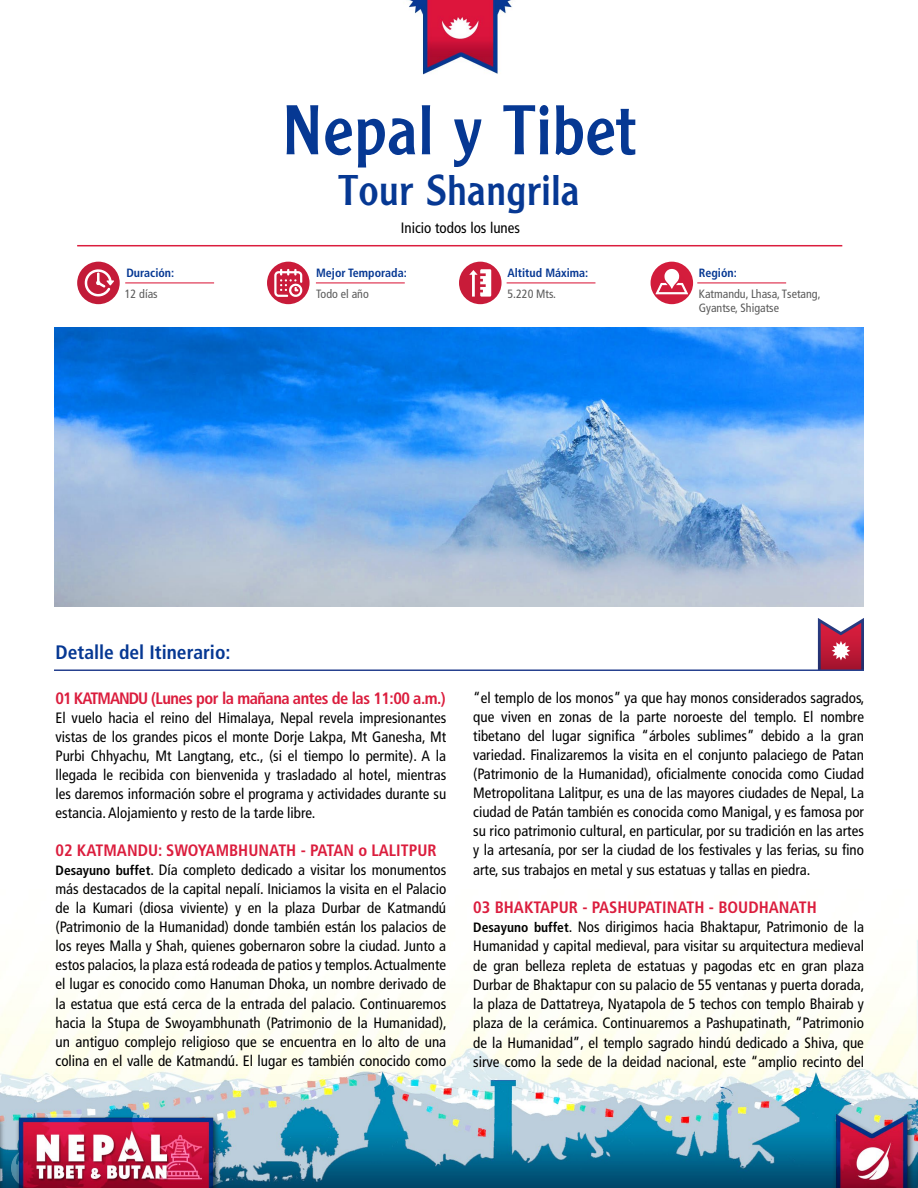
<style>
.page{position:relative;width:918px;height:1188px;background:#fff}
.page>*{position:absolute;margin:0;border:0;box-sizing:border-box;transform-origin:0 0}
.t1{font:73.5px "Clearface Gothic DTC";color:#063893}
.t2{font:45px "Clearface Gothic DTC";color:#063893}
.t3{font:700 condensed 19.5px "Frutiger";color:#063893}
.t4{font:700 condensed 16.5px "Frutiger";color:#db1d3d}
.t5{font:700 condensed 16.5px "Frutiger";letter-spacing:-.03em;color:#db1d3d}
.t6{font:condensed 15px/19px "Frutiger";color:#000;text-align:justify}
.t7{font:condensed 12px/14.4px "Frutiger";color:#5a5a5a}
.t8{font:700 condensed 12px "Frutiger";color:#063893}
.s1{font-weight:700;font-size:13.5px}
</style>
<div class="page">
<img style="left:0;top:0;width:918px;height:1115px">
<img style="left:0;top:1115px;width:918px;height:73px">
<svg style="left:77px;top:262px;width:43px;height:42px"></svg>
<svg style="left:459px;top:262px;width:43px;height:42px"></svg>
<svg style="left:267px;top:262px;width:43px;height:42px"></svg>
<svg style="left:651px;top:262px;width:42px;height:42px"></svg>
<hr style="left:125px;top:282px;width:89px;height:1px;background:#db1d3d">
<hr style="left:316px;top:282px;width:89px;height:1px;background:#db1d3d">
<hr style="left:507px;top:282px;width:88px;height:1px;background:#db1d3d">
<hr style="left:697px;top:282px;width:89px;height:1px;background:#db1d3d">
<hr style="left:77px;top:245px;width:765px;height:1px;background:#db1d3d">
<svg style="left:818px;top:618px;width:46px;height:51px"></svg>
<hr style="left:54px;top:669px;width:810px;height:2px;background:#25408f">
<img style="left:54px;top:327px;width:810px;height:279px">
<h1 class="t1" style="left:282px;top:81px;width:356px">Nepal y Tibet</h1>
<h2 class="t2" style="left:338px;top:160px;width:243px">Tour Shangrila</h2>
<p class="t6" style="left:401px;top:218px;width:121px">Inicio todos los lunes</p>
<p class="t8" style="left:126px;top:265px;width:49px">Duración:</p>
<p class="t8" style="left:316px;top:265px;width:92px">Mejor Temporada:</p>
<p class="t8" style="left:508px;top:265px;width:82px">Altitud Máxima:</p>
<p class="t8" style="left:699px;top:265px;width:40px">Región:</p>
<p class="t7" style="left:125px;top:286px;width:34px">12 días</p>
<p class="t7" style="left:316px;top:286px;width:54px">Todo el año</p>
<p class="t7" style="left:508px;top:286px;width:50px">5.220 Mts.</p>
<p class="t7" style="left:699px;top:286px;width:123px">Katmandu, Lhasa, Tsetang,<br>Gyantse, Shigatse</p>
<h3 class="t3" style="left:56px;top:641px;width:177px">Detalle del Itinerario:</h3>
<p class="t5" style="left:56px;top:688px;width:392px">01 KATMANDU (Lunes por la mañana antes de las 11:00 a.m.)</p>
<p class="t6" style="left:56px;top:708px;width:392px">El vuelo hacia el reino del Himalaya, Nepal revela impresionantes vistas de los grandes picos el monte Dorje Lakpa, Mt Ganesha, Mt Purbi Chhyachu, Mt Langtang, etc., (si el tiempo lo permite). A la llegada le recibida con bienvenida y trasladado al hotel, mientras les daremos información sobre el programa y actividades durante su estancia. Alojamiento y resto de la tarde libre.</p>
<p class="t4" style="left:56px;top:841px;width:383px">02 KATMANDU: SWOYAMBHUNATH - PATAN o LALITPUR</p>
<p class="t6" style="left:56px;top:861px;width:393px"><span class="s1">Desayuno buffet</span>. Día completo dedicado a visitar los monumentos más destacados de la capital nepalí. Iniciamos la visita en el Palacio de la Kumari (diosa viviente) y en la plaza Durbar de Katmandú (Patrimonio de la Humanidad) donde también están los palacios de los reyes Malla y Shah, quienes gobernaron sobre la ciudad. Junto a estos palacios, la plaza está rodeada de patios y templos. Actualmente el lugar es conocido como Hanuman Dhoka, un nombre derivado de la estatua que está cerca de la entrada del palacio. Continuaremos hacia la Stupa de Swoyambhunath (Patrimonio de la Humanidad), un antiguo complejo religioso que se encuentra en lo alto de una colina en el valle de Katmandú. El lugar es también conocido como</p>
<p class="t6" style="left:473px;top:688px;width:393px">“el templo de los monos” ya que hay monos considerados sagrados, que viven en zonas de la parte noroeste del templo. El nombre tibetano del lugar significa “árboles sublimes” debido a la gran variedad. Finalizaremos la visita en el conjunto palaciego de Patan (Patrimonio de la Humanidad), oficialmente conocida como Ciudad Metropolitana Lalitpur, es una de las mayores ciudades de Nepal, La ciudad de Patán también es conocida como Manigal, y es famosa por su rico patrimonio cultural, en particular, por su tradición en las artes y la artesanía, por ser la ciudad de los festivales y las ferias, su fino arte, sus trabajos en metal y sus estatuas y tallas en piedra.</p>
<p class="t4" style="left:473px;top:897px;width:345px">03 BHAKTAPUR - PASHUPATINATH - BOUDHANATH</p>
<p class="t6" style="left:473px;top:917px;width:393px"><span class="s1">Desayuno buffet</span>. Nos dirigimos hacia Bhaktapur, Patrimonio de la Humanidad y capital medieval, para visitar su arquitectura medieval de gran belleza repleta de estatuas y pagodas etc en gran plaza Durbar de Bhaktapur con su palacio de 55 ventanas y puerta dorada, la plaza de Dattatreya, Nyatapola de 5 techos con templo Bhairab y plaza de la cerámica. Continuaremos a Pashupatinath, “Patrimonio de la Humanidad”, el templo sagrado hindú dedicado a Shiva, que sirve como la sede de la deidad nacional, este “amplio recinto del</p>
</div>
